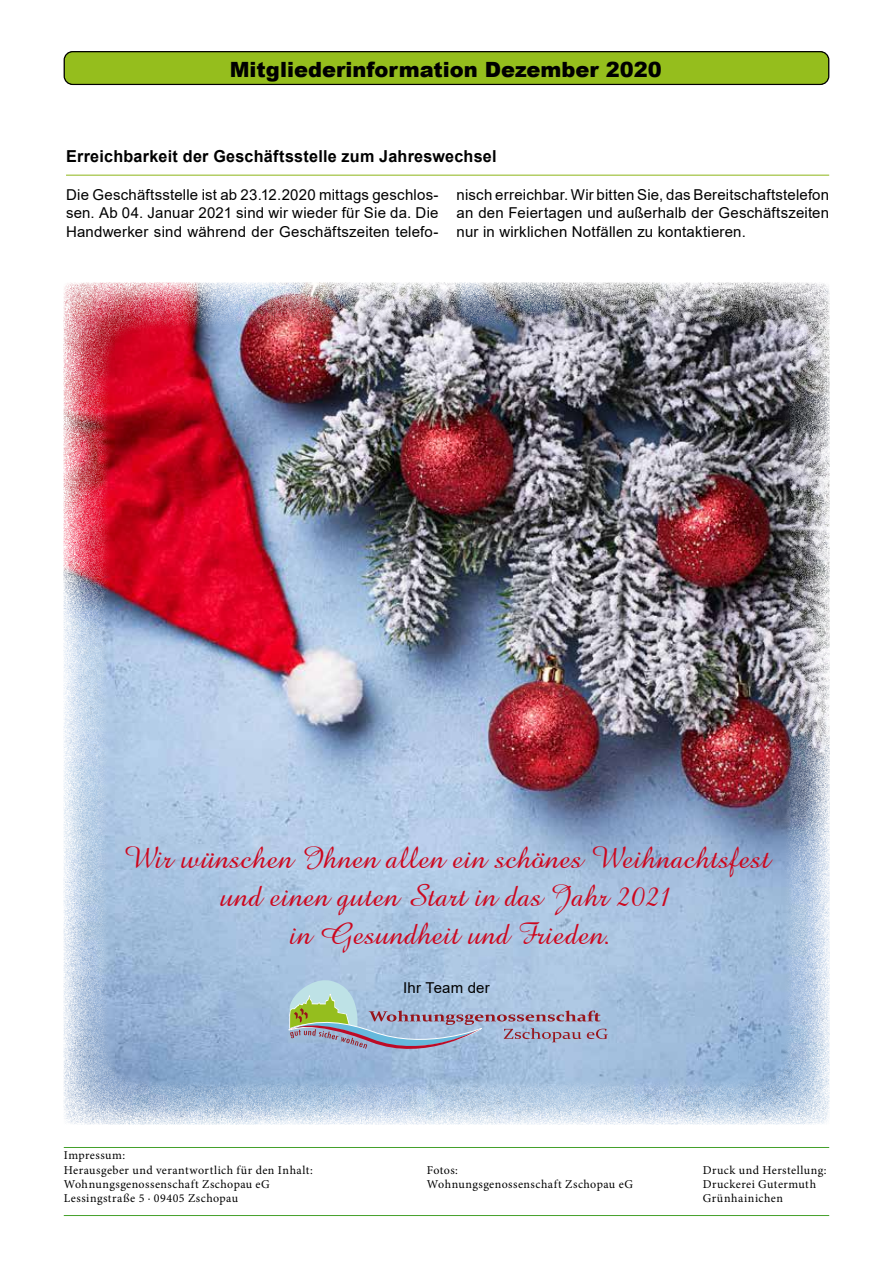
<style>
.page{position:relative;width:893px;height:1263px;background:#fff}
.page>*{position:absolute;margin:0;border:0;box-sizing:border-box;transform-origin:0 0}
.t1{font:31.5px/37.8px "Amazone BT";letter-spacing:.01em;color:#cd071e;text-align:center}
.t2{font:900 21px "Arial";color:#000}
.t3{font:700 16.5px "Arial";letter-spacing:.015em;color:#000}
.t4{font:15px/18.8px "Arial";letter-spacing:.015em;color:#000;text-align:justify}
.t5{font:12px/14.4px "Minion Pro";letter-spacing:.035em;color:#000}
</style>
<div class="page">
<img style="left:64px;top:283px;width:765px;height:842px">
<div style="left:64px;top:52px;width:765px;height:32px;background:#95be1d"></div>
<div style="left:64px;top:51px;width:765px;height:34px;border:1px solid #000;border-radius:9px"></div>
<hr style="left:64px;top:1147px;width:765px;height:1px;background:#44a12b">
<hr style="left:64px;top:1215px;width:765px;height:1px;background:#44a12b">
<svg style="left:280px;top:975px;width:328px;height:88px;background:#a4b7cc"></svg>
<hr style="left:66px;top:175px;width:763px;height:1px;background:#8db517">
<h2 class="t2" style="left:230px;top:55px;width:434px">Mitgliederinformation Dezember 2020</h2>
<p class="t3" style="left:66px;top:145px;width:432px">Erreichbarkeit der Geschäftsstelle zum Jahreswechsel</p>
<p class="t4" style="left:66px;top:185px;width:374px">Die Geschäftsstelle ist ab 23.12.2020 mittags geschlos&shy;sen. Ab 04. Januar 2021 sind wir wieder für Sie da. Die Handwerker sind während der Geschäftszeiten telefo-</p>
<p class="t4" style="left:457px;top:185px;width:374px">nisch erreichbar. Wir bitten Sie, das Bereitschaftstelefon an den Feiertagen und außerhalb der Geschäftszeiten nur in wirklichen Notfällen zu kontaktieren.</p>
<h1 class="t1" style="left:123px;top:840px;width:649px">Wir wünschen Ihnen allen ein schönes Weihnachtsfest und einen guten Start in das Jahr 2021<br>in Gesundheit und Frieden.</h1>
<p class="t4" style="left:403px;top:978px;width:88px">Ihr Team der</p>
<p class="t5" style="left:64px;top:1148px;width:251px">Impressum:<br>Herausgeber und verantwortlich für den Inhalt:</p>
<p class="t5" style="left:427px;top:1163px;width:33px">Fotos:</p>
<p class="t5" style="left:703px;top:1163px;width:125px">Druck und Herstellung:</p>
<p class="t5" style="left:64px;top:1177px;width:208px">Wohnungsgenossenschaft Zschopau eG</p>
<p class="t5" style="left:427px;top:1177px;width:208px">Wohnungsgenossenschaft Zschopau eG</p>
<p class="t5" style="left:703px;top:1177px;width:115px">Druckerei Gutermuth</p>
<p class="t5" style="left:64px;top:1191px;width:176px">Lessingstraße 5 · 09405 Zschopau</p>
<p class="t5" style="left:703px;top:1191px;width:82px">Grünhainichen</p>
</div>
